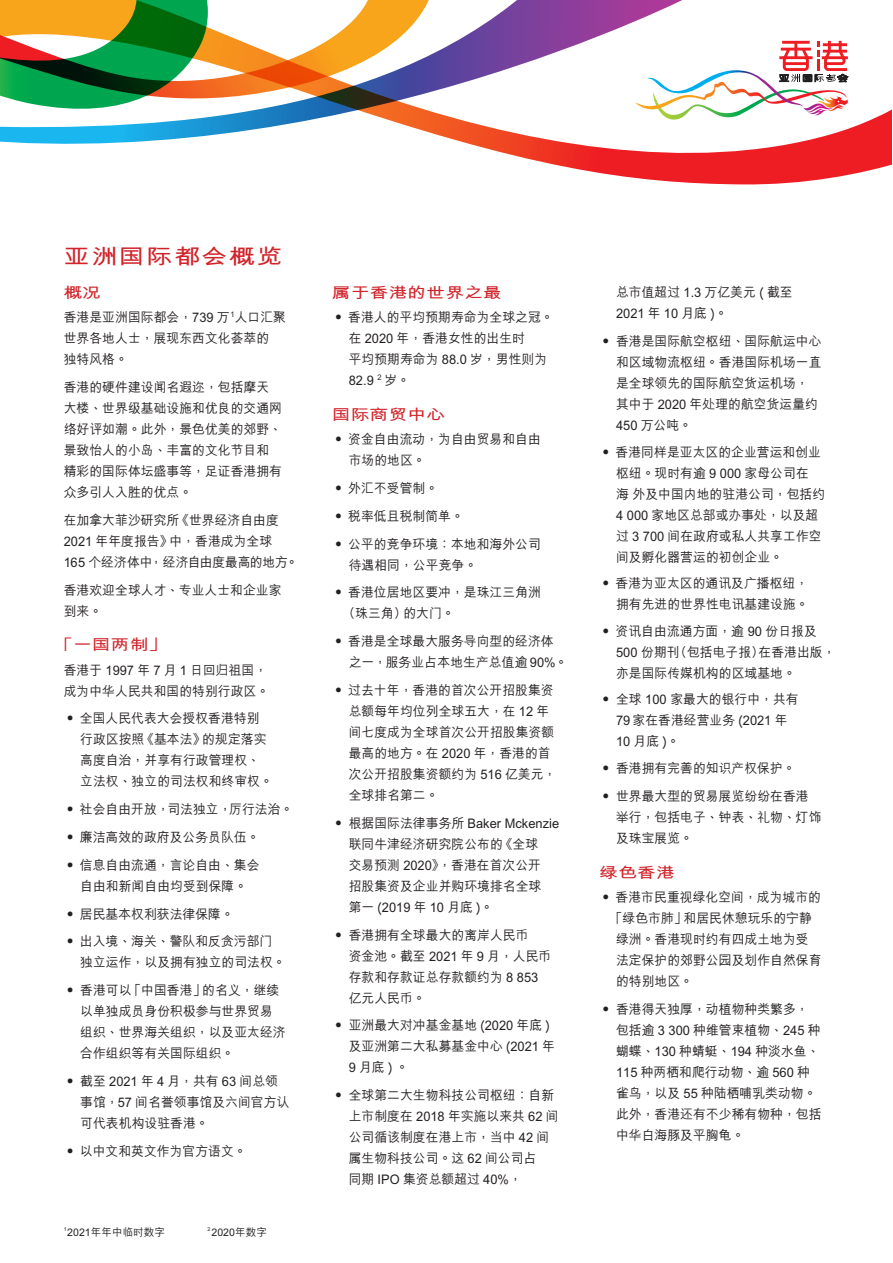
<style>
.page{position:relative;width:893px;height:1263px;background:#fff}
.page>*{position:absolute;margin:0;border:0;box-sizing:border-box;transform-origin:0 0}
.t1{font:700 21px "M Hei HKS";letter-spacing:.05em;color:#d1232a;scale:1.25 1}
.t2{font:700 15px "M Hei HKS";letter-spacing:.005em;color:#d1232a;scale:1.25 1}
.t3{font:500 13.2px/21px "M Hei HKS";letter-spacing:.005em;color:#231f20}
.t4{font:500 10.5px "M Hei HKS";letter-spacing:.01em;color:#231f20}
.s1{font-family:"M Hei HK"}
</style>
<div class="page">
<svg style="left:0;top:0;width:892px;height:185px"></svg>
<svg style="left:635px;top:41px;width:213px;height:84px"></svg>
<h1 class="t1" style="left:64px;top:241px;width:177px">亞洲國際都會概覽</h1>
<p class="t2" style="left:64px;top:282px;width:32px">概況</p>
<p class="t3" style="left:64px;top:306px;width:224px">香港是亞洲國際都會，739 萬<sup>1</sup>人口匯聚世界各地人士，展現東西文化薈萃的<br>獨特風格。</p>
<p class="t3" style="left:64px;top:376px;width:220px">香港的硬件建設聞名遐邇，包括摩天大樓、世界級基礎設施和優良的交通網絡好評如潮。此外，景色優美的郊野、景致怡人的小島、豐富的文化節目和精彩的國際體壇盛事等，足證香港擁有眾多引人入勝的優點。</p>
<p class="t3" style="left:64px;top:509px;width:236px">在加拿大菲沙研究所《世界經濟自由度<br>2021 年年度報告》中，香港成為全球<br>165 個經濟體中，經濟自由度最高的地方。</p>
<p class="t3" style="left:64px;top:578px;width:219px">香港歡迎全球人才、專業人士和企業家到來。</p>
<p class="t2" style="left:54px;top:634px;width:92px">「一國兩制」</p>
<p class="t3" style="left:64px;top:658px;width:207px">香港於 1997 年 7 月 1 日回歸祖國，成為中華人民共和國的特別行政區。</p>
<p class="t3" style="left:80px;top:707px;width:194px;text-indent:-17px">‧ 全國人民代表大會授權香港特別行政區按照《基本法》的規定落實高度自治，並享有行政管理權、立法權、獨立的司法權和終審權。</p>
<p class="t3" style="left:64px;top:794px;width:231px;line-height:27.8px">‧ 社會自由開放，司法獨立，厲行法治。‧ 廉潔高效的政府及公務員隊伍。<br>‧ 信息自由流通，言論自由、集會</p>
<p class="t3" style="left:64px;top:871px;width:210px;line-height:27.8px;text-indent:17px">自由和新聞自由均受到保障。<br>‧ 居民基本權利獲法律保障。<br>‧ 出入境、海關、警隊和反貪污部門</p>
<p class="t3" style="left:64px;top:947px;width:223px;line-height:27.8px;text-indent:17px">獨立運作，以及擁有獨立的司法權。‧ 香港可以「中國香港」的名義，繼續</p>
<p class="t3" style="left:80px;top:1000px;width:207px">以單獨成員身份積極參與世界貿易組織、世界海關組織，以及亞太經濟合作組織等有關國際組織。</p>
<p class="t3" style="left:80px;top:1069px;width:211px;text-indent:-17px">‧ 截至 2021 年 4 月，共有 63 間總領事館，57 間名譽領事館及六間官方認可代表機構設駐香港。</p>
<p class="t3" style="left:64px;top:1139px;width:184px">‧ 以中文和英文作為官方語文。</p>
<p class="t4" style="left:64px;top:1224px;width:103px"><sup>1</sup>2021年年<span class="s1">中</span>臨時數字</p>
<p class="t4" style="left:207px;top:1224px;width:61px"><sup>2</sup> 2020年數字</p>
<p class="t2" style="left:332px;top:282px;width:137px">屬於香港的世界之最</p>
<p class="t3" style="left:349px;top:306px;width:206px;text-indent:-17px">‧ 香港人的平均預期壽命為全球之冠。在 2020 年，香港女性的出生時<br>平均預期壽命為 88.0 歲，男性則為<br>82.9 <sup>2</sup> 歲。</p>
<p class="t2" style="left:332px;top:404px;width:92px">國際商貿中心</p>
<p class="t3" style="left:349px;top:428px;width:194px;text-indent:-17px">‧ 資金自由流動，為自由貿易和自由市場的地區。</p>
<p class="t3" style="left:332px;top:473px;width:210px;line-height:27.8px">‧ 外匯不受管制。<br>‧ 稅率低且稅制簡單。<br>‧ 公平的競爭環境：本地和海外公司</p>
<p class="t3" style="left:332px;top:550px;width:210px;line-height:27.8px;text-indent:17px">待遇相同，公平競爭。<br>‧ 香港位居地區要衝，是珠江三角洲</p>
<p class="t3" style="left:332px;top:598px;width:223px;line-height:27.8px;text-indent:10px">（珠三角）的大門。<br>‧ 香港是全球最大服務導向型的經濟體</p>
<p class="t3" style="left:332px;top:647px;width:237px;line-height:27.8px;text-indent:17px">之一，服務業佔本地生產總值逾 90%。‧ 過去十年，香港的首次公開招股集資</p>
<p class="t3" style="left:349px;top:699px;width:209px">總額每年均位列全球五大，在 12 年間七度成為全球首次公開招股集資額最高的地方。在 2020 年，香港的首次公開招股集資額約為 516 億美元，全球排名第二。</p>
<p class="t3" style="left:349px;top:811px;width:212px;text-indent:-17px">‧ 根據國際法律事務所 Baker Mckenzie聯同牛津經濟研究院公布的《全球<br>交易預測 2020》，香港在首次公開<br>招股集資及企業併購環境排名全球<br>第一 (2019 年 10 月底 )。</p>
<p class="t3" style="left:349px;top:923px;width:204px;text-indent:-17px">‧ 香港擁有全球最大的離岸人民幣<br>資金池。截至 2021 年 9 月，人民幣存款和存款證總存款額約為 8 853億元人民幣。</p>
<p class="t3" style="left:349px;top:1014px;width:208px;text-indent:-17px">‧ 亞洲最大對沖基金基地 (2020 年底 )及亞洲第二大私募基金中心 (2021 年<br>9月底) 。</p>
<p class="t3" style="left:349px;top:1084px;width:211px;text-indent:-17px">‧ 全球第二大生物科技公司樞紐：自新上市制度在 2018 年實施以來共 62 間公司循該制度在港上市，當中 42 間屬生物科技公司。這 62 間公司佔<br>同期 IPO 集資總額超過 40%，</p>
<p class="t3" style="left:616px;top:280px;width:178px">總市值超過 1.3 萬億美元 ( 截至<br>2021 年 10 月底 )。</p>
<p class="t3" style="left:616px;top:329px;width:207px;text-indent:-17px">‧ 香港是國際航空樞紐、國際航運中心和區域物流樞紐。香港國際機場一直是全球領先的國際航空貨運機場，其中於 2020 年處理的航空貨運量約<br>450 萬公噸。</p>
<p class="t3" style="left:616px;top:441px;width:211px;text-indent:-17px">‧ 香港同樣是亞太區的企業營運和創業樞紐。現時有逾 9 000 家母公司在<br>海外及中國內地的駐港公司，包括約<br>4 000 家地區總部或辦事處，以及超過 3 700 間在政府或私人共享工作空間及孵化器營運的初創企業。</p>
<p class="t3" style="left:600px;top:572px;width:211px;text-align:right">‧ 香港為亞太區的通訊及廣播樞紐，擁有先進的世界性電訊基建設施。</p>
<p class="t3" style="left:616px;top:619px;width:221px;text-indent:-16px">‧ 資訊自由流通方面，逾 90 份日報及<br>500 份期刊（包括電子報）在香港出版，亦是國際傳媒機構的區域基地。</p>
<p class="t3" style="left:616px;top:687px;width:184px;text-indent:-17px">‧ 全球 100 家最大的銀行中，共有<br>79 家在香港經營業務 (2021 年<br>10 月底 )。</p>
<p class="t3" style="left:600px;top:754px;width:211px;line-height:27.8px">‧ 香港擁有完善的知識產權保護。‧ 世界最大型的貿易展覽紛紛在香港</p>
<p class="t3" style="left:616px;top:806px;width:207px">舉行，包括電子、鐘錶、禮物、燈飾及珠寶展覽。</p>
<p class="t2" style="left:600px;top:861px;width:62px">綠色香港</p>
<p class="t3" style="left:600px;top:885px;width:223px">‧ 香港市民重視綠化空間，成為城市的</p>
<p class="t3" style="left:610px;top:906px;width:204px">「綠色市肺」和居民休憩玩樂的寧靜</p>
<p class="t3" style="left:616px;top:927px;width:194px">綠洲。香港現時約有四成土地為受</p>
<p class="t3" style="left:616px;top:948px;width:207px">法定保護的郊野公園及劃作自然保育</p>
<p class="t3" style="left:616px;top:969px;width:79px">的特別地區。</p>
<p class="t3" style="left:616px;top:997px;width:207px;text-indent:-17px">‧ 香港得天獨厚，動植物種類繁多，包括逾 3 300 種維管束植物、245 種蝴蝶、130 種蜻蜓、194 種淡水魚、<br>115 種兩棲和爬行動物、逾 560 種雀鳥，以及 55 種陸棲哺乳類動物。此外，香港還有不少稀有物種，包括中華白海豚及平胸龜。</p>
</div>
